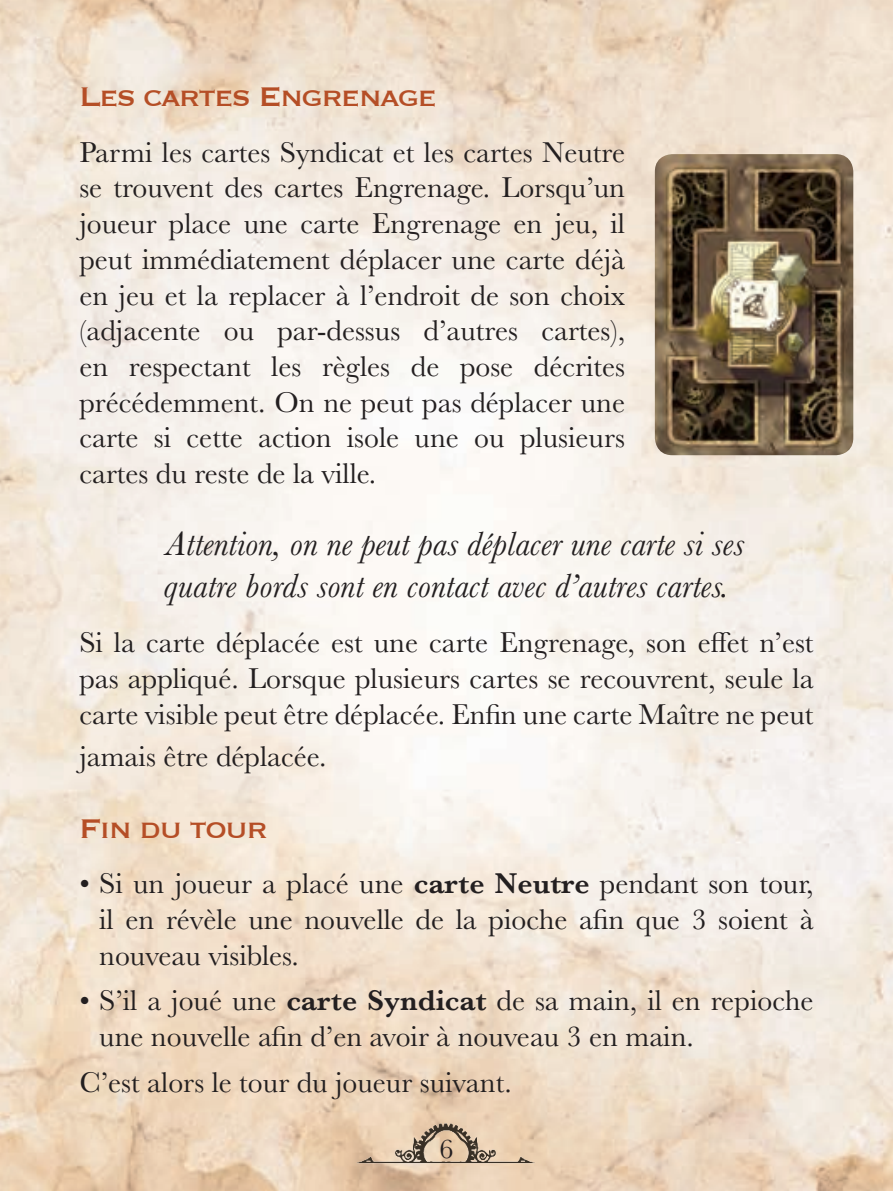
<style>
.page{position:relative;width:893px;height:1191px;background:#fff}
.page>*{position:absolute;margin:0;border:0;box-sizing:border-box;transform-origin:0 0}
.t1{font:italic 35px/42px "Baskerville";color:#231f20}
.t2{font:35px "Copperplate";letter-spacing:-.05em;color:#b54e26}
.t3{font:29.75px/35.7px "Baskerville";color:#231f20;text-align:justify}
.t4{font:28px "Baskerville";color:#231f20}
.s1{font-weight:600}
</style>
<div class="page">
<img style="left:355px;top:1121px;width:183px;height:46px">
<img style="left:655px;top:154px;width:198px;height:301px">
<p class="t2" style="left:79px;top:74px;width:359px">Les cartes Engrenage</p>
<p class="t3" style="left:79px;top:135px;width:547px">Parmi les cartes Syndicat et les cartes Neutre se trouvent des cartes Engrenage. Lorsqu’un joueur place une carte Engrenage en jeu, il peut immédiatement déplacer une carte déjà en jeu et la replacer à l’endroit de son choix (adjacente ou par-dessus d’autres cartes), en respectant les règles de pose décrites précédemment. On ne peut pas déplacer une carte si cette action isole une ou plusieurs cartes du reste de la ville.</p>
<p class="t1" style="left:164px;top:522px;width:582px">Attention, on ne peut pas déplacer une carte si ses quatre bords sont en contact avec d’autres cartes.</p>
<p class="t3" style="left:79px;top:625px;width:736px">Si la carte déplacée est une carte Engrenage, son effet n’est pas appliqué. Lorsque plusieurs cartes se recouvrent, seule la carte visible peut être déplacée. Enfin une carte Maître ne peut</p>
<p class="t3" style="left:79px;top:739px;width:249px">jamais être déplacée.</p>
<p class="t2" style="left:79px;top:805px;width:190px">Fin du tour</p>
<p class="t3" style="left:99px;top:866px;width:716px;text-indent:-20px">• Si un joueur a placé une <span class="s1">carte Neutre</span> pendant son tour, il en révèle une nouvelle de la pioche afin que 3 soient à nouveau visibles.</p>
<p class="t3" style="left:99px;top:983px;width:716px;text-indent:-20px">• S’il a joué une <span class="s1">carte Syndicat</span> de sa main, il en repioche une nouvelle afin d’en avoir à nouveau 3 en main.</p>
<p class="t3" style="left:79px;top:1064px;width:434px">C’est alors le tour du joueur suivant.</p>
<p class="t4" style="left:439px;top:1130px;width:15px">6</p>
</div>
